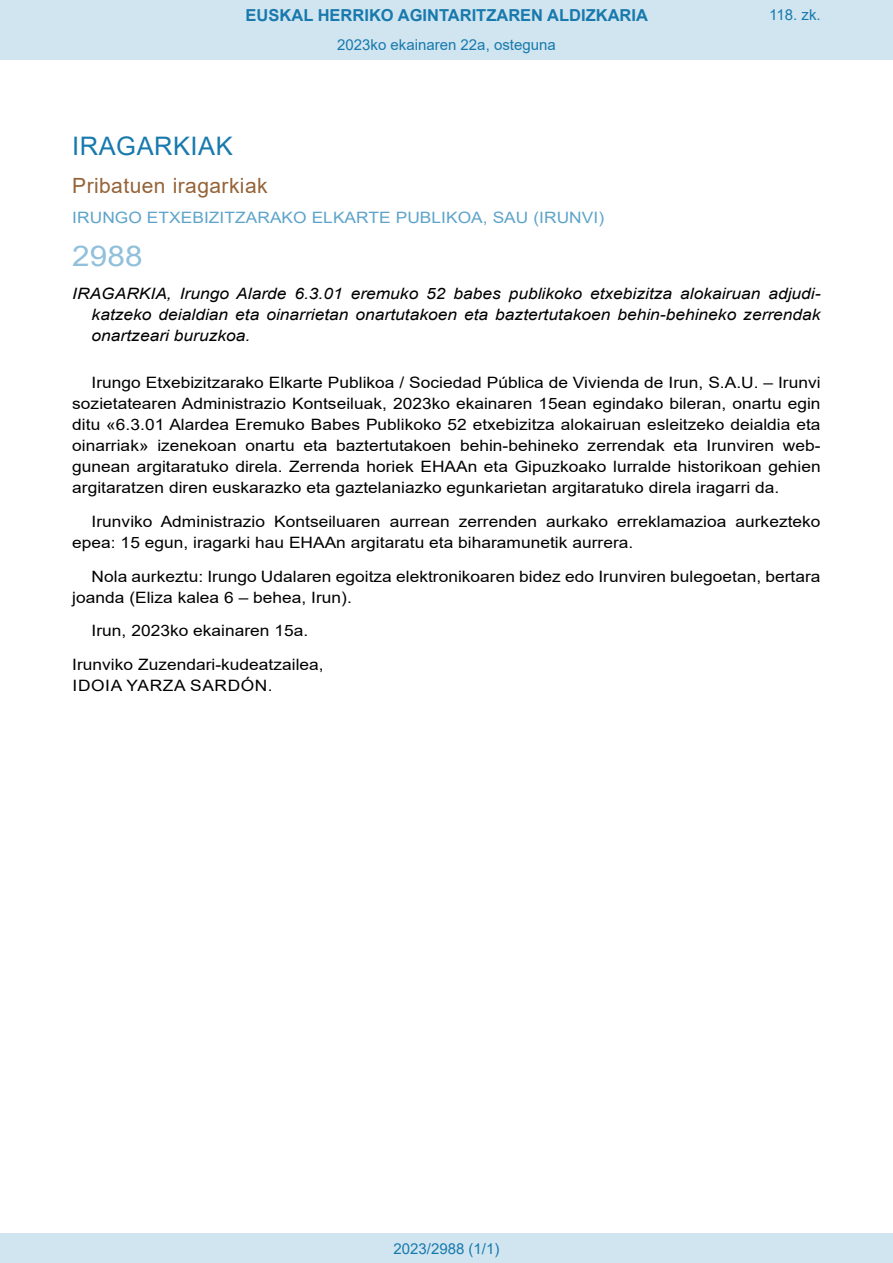
<style>
.page{position:relative;width:893px;height:1263px;background:#fff}
.page>*{position:absolute;margin:0;border:0;box-sizing:border-box;transform-origin:0 0}
.BOPVOrden{font:28.5px "Arial";color:#90c0db;scale:1.11 1}
.BOPVSeccion{font:25.5px "Arial";letter-spacing:.02em;color:#1879ad}
.BOPVSubseccion{font:21px "Arial";letter-spacing:.02em;color:#956338}
.t1{font:700 16.5px "Arial";color:#1879ad}
.BOPVDetalle{font:15.6px/21px "Arial";color:#000;scale:1.11 1}
.BOPVTitulo{font:italic 15.6px/21px "Arial";color:#000;text-align:justify;scale:1.11 1}
.BOPVOrganismo{font:15.6px "Arial";letter-spacing:.005em;color:#5ea4ca;scale:1.11 1}
.BOPVFirmaPuesto{font:15.6px "Arial";color:#000;scale:1.11 1}
.BOPVFirmaLugFec{font:15.6px "Arial";color:#000;scale:1.11 1}
.BOPVFirmaNombre{font:15.6px "Arial";letter-spacing:.035em;color:#000;scale:1.11 1}
.Paginacion_Centro{font:15px "Arial";color:#1879ad}
</style>
<div class="page">
<div style="left:0;top:0;width:893px;height:60px;background:#d0e5f0"></div>
<div style="left:0;top:1233px;width:893px;height:30px;background:#d0e5f0"></div>
<p class="t1" style="left:246px;top:3px;width:404px">EUSKAL HERRIKO AGINTARITZAREN ALDIZKARIA</p>
<p class="Paginacion_Centro" style="left:337px;top:35px;width:220px">2023ko ekainaren 22a, osteguna</p>
<p class="Paginacion_Centro" style="left:769px;top:5px;width:53px">118. zk.</p>
<p class="BOPVSeccion" style="left:72px;top:128px;width:162px">IRAGARKIAK</p>
<p class="BOPVSubseccion" style="left:72px;top:171px;width:197px">Pribatuen iragarkiak</p>
<p class="BOPVOrganismo" style="left:72px;top:207px;width:481px">IRUNGO ETXEBIZITZARAKO ELKARTE PUBLIKOA, SAU (IRUNVI)</p>
<p class="BOPVOrden" style="left:72px;top:236px;width:65px">2988</p>
<p class="BOPVTitulo" style="left:92px;top:284px;width:658px;text-indent:-19px">IRAGARKIA, Irungo Alarde 6.3.01 eremuko 52 babes publikoko etxebizitza alokairuan adjudi&shy;katzeko deialdian eta oinarrietan onartutakoen eta baztertutakoen behin-behineko zerrendak onartzeari buruzkoa.</p>
<p class="BOPVDetalle" style="left:72px;top:372px;width:676px;text-align:justify;text-indent:19px">Irungo Etxebizitzarako Elkarte Publikoa / Sociedad Pública de Vivienda de Irun, S.A.U. – Irunvi sozietatearen Administrazio Kontseiluak, 2023ko ekainaren 15ean egindako bileran, onartu egin ditu «6.3.01 Alardea Eremuko Babes Publikoko 52 etxebizitza alokairuan esleitzeko deialdia eta oinarriak» izenekoan onartu eta baztertutakoen behin-behineko zerrendak eta Irunviren web&shy;gunean argitaratuko direla. Zerrenda horiek EHAAn eta Gipuzkoako lurralde historikoan gehien argitaratzen diren euskarazko eta gaztelaniazko egunkarietan argitaratuko direla iragarri da.</p>
<p class="BOPVDetalle" style="left:72px;top:511px;width:676px;text-indent:19px">Irunviko Administrazio Kontseiluaren aurrean zerrenden aurkako erreklamazioa aurkezteko epea: 15 egun, iragarki hau EHAAn argitaratu eta biharamunetik aurrera.</p>
<p class="BOPVDetalle" style="left:72px;top:565px;width:676px;text-indent:19px">Nola aurkeztu: Irungo Udalaren egoitza elektronikoaren bidez edo Irunviren bulegoetan, bertara joanda (Eliza kalea 6 – behea, Irun).</p>
<p class="BOPVFirmaLugFec" style="left:92px;top:620px;width:197px">Irun, 2023ko ekainaren 15a.</p>
<p class="BOPVFirmaPuesto" style="left:72px;top:654px;width:228px">Irunviko Zuzendari-kudeatzailea,</p>
<p class="BOPVFirmaNombre" style="left:73px;top:675px;width:182px">IDOIA YARZA SARDÓN.</p>
<p class="Paginacion_Centro" style="left:393px;top:1238px;width:107px">2023/2988 (1/1)</p>
</div>
